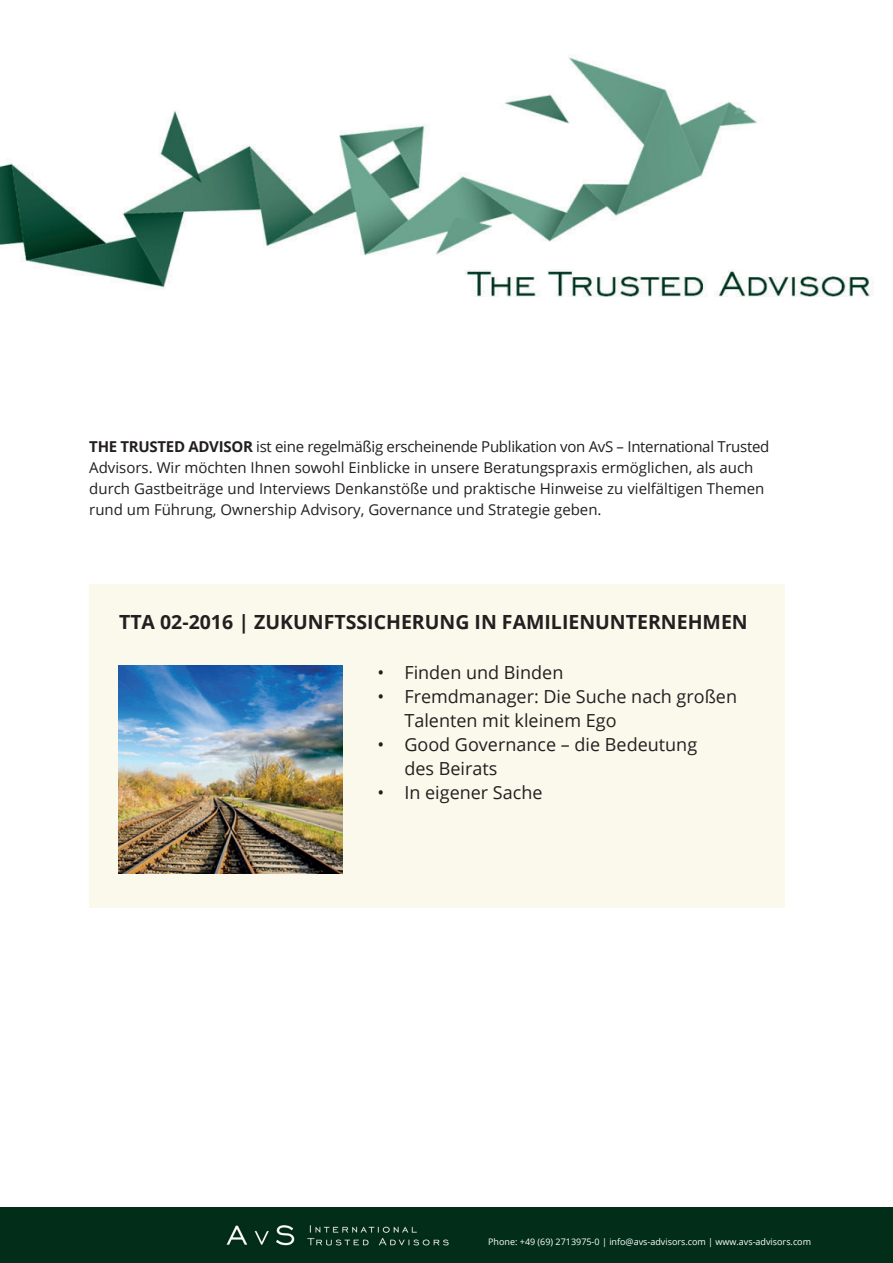
<style>
.page{position:relative;width:893px;height:1263px;background:#fff}
.page>*{position:absolute;margin:0;border:0;box-sizing:border-box;transform-origin:0 0}
.t1{font:700 19.5px "Open Sans";color:#231f20}
.t2{font:18px/24px "Open Sans";color:#231f20}
.t3{font:15px/21px "Open Sans";color:#231f20}
.t4{font:9px "Open Sans";color:#fff}
.s1{font-weight:700}
</style>
<div class="page">
<div style="left:0;top:1208px;width:893px;height:55px;background:#022d18"></div>
<img style="left:226px;top:1225px;width:223px;height:21px">
<div style="left:89px;top:585px;width:696px;height:323px;background:#faf9ec"></div>
<img style="left:0;top:57px;width:874px;height:240px">
<img style="left:118px;top:665px;width:225px;height:209px">
<p class="t3" style="left:89px;top:436px;width:681px"><span class="s1">THE TRUSTED ADVISOR</span> ist eine regelmäßig erscheinende Publikation von AvS – International Trusted Advisors. Wir möchten Ihnen sowohl Einblicke in unsere Beratungspraxis ermöglichen, als auch durch Gastbeiträge und Interviews Denkanstöße und praktische Hinweise zu vielfältigen Themen rund um Führung, Ownership Advisory, Governance und Strategie geben.</p>
<h1 class="t1" style="left:119px;top:608px;width:630px">TTA 02-2016 | ZUKUNFTSSICHERUNG IN FAMILIENUNTERNEHMEN</h1>
<p class="t2" style="left:377px;top:660px;width:188px">• Finden und Binden</p>
<p class="t2" style="left:404px;top:684px;width:334px;text-indent:-27px">• Fremdmanager: Die Suche nach großen<br>Talenten mit kleinem Ego</p>
<p class="t2" style="left:404px;top:732px;width:294px;text-indent:-27px">• Good Governance – die Bedeutung des Beirats</p>
<p class="t2" style="left:377px;top:780px;width:167px">• In eigener Sache</p>
<p class="t4" style="left:488px;top:1235px;width:324px">Phone: +49 (69) 2713975-0 | info@avs-advisors.com | www.avs-advisors.com</p>
</div>
